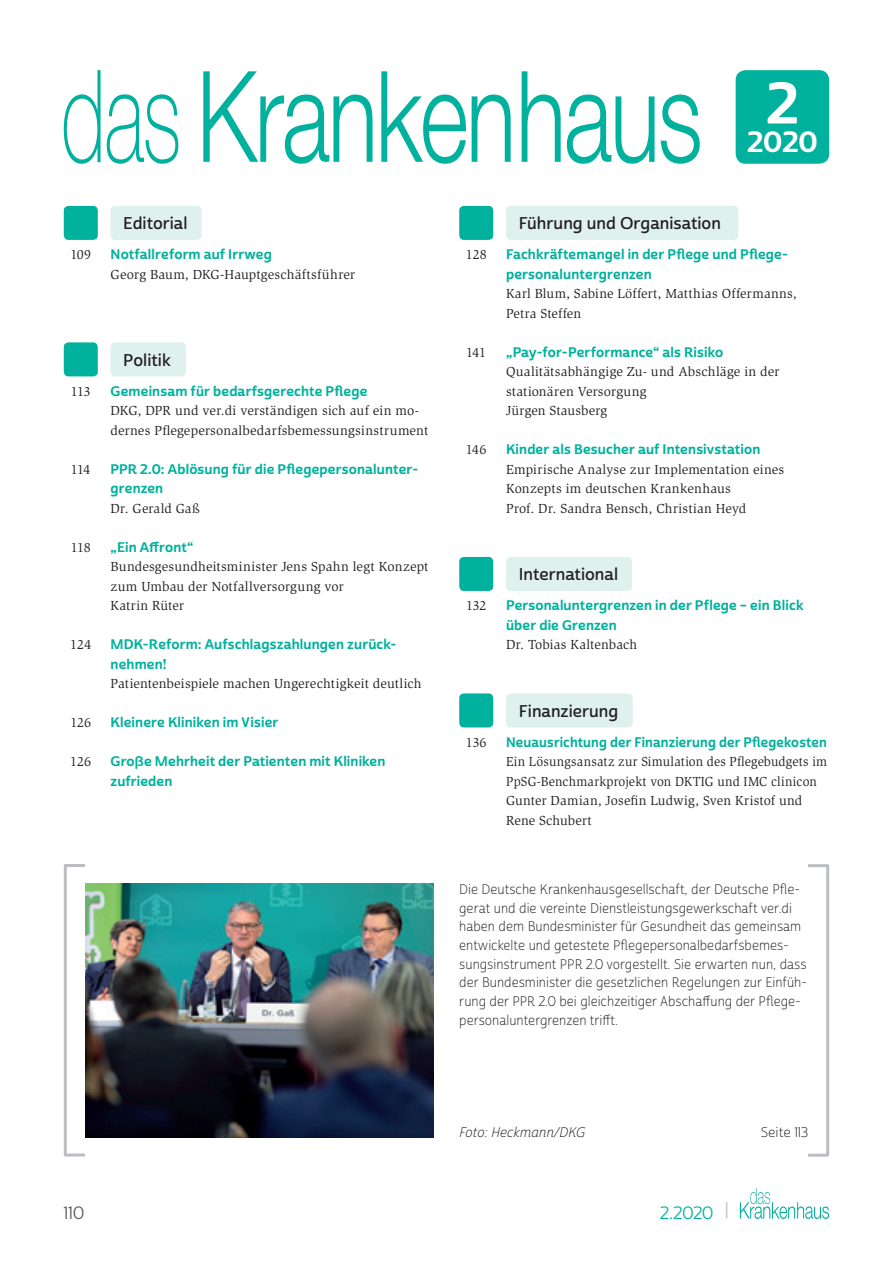
<style>
.page{position:relative;width:893px;height:1263px;background:#fff}
.page>*{position:absolute;margin:0;border:0;box-sizing:border-box;transform-origin:0 0}
.t1{font:56.55px "Cabrito Sans Nor Bol";color:#fff}
.t2{font:28.35px "Cabrito Sans Nor Bol";color:#fff}
.t3{font:17.25px "Cabrito Sans Nor Reg";color:#00b19d}
.t4{font:17.25px "Cabrito Sans Nor Reg";color:#57585a}
.t5{font:16.5px "Cabrito Sans Nor Dem";color:#231f20}
.t6{font:13.5px/19.5px "Slimbach Std";letter-spacing:.015em;color:#231f20}
.t7{font:13.5px/19.5px "Cabrito Sans Nor Bol";letter-spacing:.01em;color:#00b19d}
.t8{font:13.5px/18.8px "Cabrito Sans Nor Lig";color:#231f20;scale:.95 1}
.t9{font:13.5px/19.5px "Slimbach Std";letter-spacing:.015em;color:#231f20;scale:.95 1}
.t10{font:13.5px "Cabrito Sans Nor Lig It";color:#231f20}
.t11{font:13.5px "Cabrito Sans Nor Lig";color:#231f20}
.s1{font-size:18.9px;color:#bcbdc0}
</style>
<div class="page">
<svg style="left:740px;top:1188px;width:89px;height:31px"></svg>
<div style="left:506px;top:206px;width:232px;height:34px;background:#def1ed;border-radius:5px"></div>
<div style="left:459px;top:206px;width:34px;height:34px;background:#00b19d;border-radius:5px"></div>
<div style="left:506px;top:557px;width:126px;height:34px;background:#def1ed;border-radius:5px"></div>
<div style="left:459px;top:557px;width:34px;height:34px;background:#00b19d;border-radius:5px"></div>
<div style="left:506px;top:693px;width:127px;height:34px;background:#def1ed;border-radius:5px"></div>
<div style="left:459px;top:693px;width:34px;height:34px;background:#00b19d;border-radius:5px"></div>
<svg style="left:203px;top:71px;width:169px;height:93px"></svg>
<svg style="left:381px;top:71px;width:85px;height:93px"></svg>
<svg style="left:472px;top:95px;width:39px;height:67px"></svg>
<svg style="left:522px;top:71px;width:39px;height:91px"></svg>
<svg style="left:567px;top:95px;width:87px;height:69px"></svg>
<svg style="left:661px;top:95px;width:39px;height:69px"></svg>
<svg style="left:64px;top:70px;width:37px;height:94px"></svg>
<svg style="left:107px;top:94px;width:71px;height:70px"></svg>
<div style="left:736px;top:70px;width:93px;height:94px;background:#00b19d;border-radius:10px"></div>
<div style="left:111px;top:206px;width:91px;height:34px;background:#def1ed;border-radius:5px"></div>
<div style="left:64px;top:206px;width:34px;height:34px;background:#00b19d;border-radius:5px"></div>
<div style="left:111px;top:342px;width:75px;height:34px;background:#def1ed;border-radius:5px"></div>
<div style="left:64px;top:342px;width:34px;height:34px;background:#00b19d;border-radius:5px"></div>
<div style="left:64px;top:864px;width:23px;height:292px;border:3px solid #bcbdc0"></div>
<div style="left:806px;top:864px;width:23px;height:293px;border:3px solid #bcbdc0"></div>
<img style="left:85px;top:883px;width:349px;height:254px">
<p class="t5" style="left:123px;top:213px;width:66px">Editorial</p>
<p class="t6" style="left:70px;top:245px;width:22px">109</p>
<p class="t7" style="left:111px;top:245px;width:163px">Notfallreform auf Irrweg</p>
<p class="t6" style="left:111px;top:265px;width:246px">Georg Baum, DKG-Hauptgeschäftsführer</p>
<p class="t5" style="left:123px;top:350px;width:49px">Politik</p>
<p class="t6" style="left:71px;top:382px;width:22px">113</p>
<p class="t7" style="left:111px;top:382px;width:258px">Gemeinsam für bedarfsgerechte Pflege</p>
<p class="t6" style="left:111px;top:401px;width:319px">DKG, DPR und ver.di verständigen sich auf ein mo&shy;dernes Pflegepersonalbedarfsbemessungsinstrument</p>
<p class="t6" style="left:71px;top:460px;width:21px">114</p>
<p class="t7" style="left:111px;top:460px;width:309px">PPR 2.0: Ablösung für die Pflegepersonalunter&shy;grenzen</p>
<p class="t6" style="left:111px;top:499px;width:91px">Dr. Gerald Gaß</p>
<p class="t6" style="left:71px;top:538px;width:21px">118</p>
<p class="t7" style="left:111px;top:538px;width:84px">„Ein Affront“</p>
<p class="t6" style="left:111px;top:557px;width:319px">Bundesgesundheitsminister Jens Spahn legt Konzept zum Umbau der Notfallversorgung vor<br>Katrin Rüter</p>
<p class="t6" style="left:70px;top:635px;width:23px">124</p>
<p class="t7" style="left:111px;top:635px;width:286px">MDK-Reform: Aufschlagszahlungen zurück&shy;nehmen!</p>
<p class="t6" style="left:111px;top:674px;width:313px">Patientenbeispiele machen Ungerechtigkeit deutlich</p>
<p class="t6" style="left:70px;top:713px;width:22px">126</p>
<p class="t7" style="left:111px;top:713px;width:169px">Kleinere Kliniken im Visier</p>
<p class="t6" style="left:70px;top:752px;width:22px">126</p>
<p class="t7" style="left:111px;top:752px;width:276px">Große Mehrheit der Patienten mit Kliniken zufrieden</p>
<p class="t5" style="left:519px;top:213px;width:204px">Führung und Organisation</p>
<h1 class="t1" style="left:766px;top:68px;width:34px">2</h1>
<h2 class="t2" style="left:747px;top:124px;width:72px">2020</h2>
<p class="t6" style="left:466px;top:245px;width:22px">128</p>
<p class="t7" style="left:506px;top:245px;width:282px">Fachkräftemangel in der Pflege und Pflege&shy;personaluntergrenzen</p>
<p class="t6" style="left:506px;top:284px;width:292px">Karl Blum, Sabine Löffert, Matthias Offermanns,<br>Petra Steffen</p>
<p class="t6" style="left:466px;top:343px;width:21px">141</p>
<p class="t7" style="left:506px;top:343px;width:219px">„Pay-for-Performance“ als Risiko</p>
<p class="t6" style="left:506px;top:362px;width:275px">Qualitätsabhängige Zu- und Abschläge in der stationären Versorgung<br>Jürgen Stausberg</p>
<p class="t6" style="left:466px;top:440px;width:22px">146</p>
<p class="t7" style="left:506px;top:440px;width:256px">Kinder als Besucher auf Intensivstation</p>
<p class="t6" style="left:506px;top:460px;width:280px">Empirische Analyse zur Implementation eines<br>Konzepts im deutschen Krankenhaus<br>Prof. Dr. Sandra Bensch, Christian Heyd</p>
<p class="t5" style="left:519px;top:564px;width:101px">International</p>
<p class="t6" style="left:466px;top:596px;width:22px">132</p>
<p class="t7" style="left:506px;top:596px;width:299px">Personaluntergrenzen in der Pflege – ein Blick über die Grenzen</p>
<p class="t6" style="left:506px;top:635px;width:133px">Dr. Tobias Kaltenbach</p>
<p class="t5" style="left:519px;top:701px;width:101px">Finanzierung</p>
<p class="t6" style="left:466px;top:733px;width:22px">136</p>
<p class="t7" style="left:506px;top:733px;width:322px">Neuausrichtung der Finanzierung der Pflegekosten</p>
<p class="t9" style="left:506px;top:752px;width:340px">Ein Lösungsansatz zur Simulation des Pflegebudgets im PpSG-Benchmarkprojekt von DKTIG und IMC clinicon Gunter Damian, Josefin Ludwig, Sven Kristof und Rene Schubert</p>
<p class="t8" style="left:459px;top:880px;width:368px">Die Deutsche Krankenhausgesellschaft, der Deutsche Pfle&shy;gerat und die vereinte Dienstleistungsgewerkschaft ver.di haben dem Bundesminister für Gesundheit das gemeinsam entwickelte und getestete Pflegepersonalbedarfsbemes&shy;sungsinstrument PPR 2.0 vorgestellt. Sie erwarten nun, dass der Bundesminister die gesetzlichen Regelungen zur Einfüh&shy;rung der PPR 2.0 bei gleichzeitiger Abschaffung der Pflege&shy;personaluntergrenzen trifft.</p>
<p class="t10" style="left:459px;top:1124px;width:127px">Foto: Heckmann/DKG</p>
<p class="t11" style="left:761px;top:1124px;width:49px">Seite 113</p>
<p class="t4" style="left:64px;top:1202px;width:22px">110</p>
<p class="t3" style="left:660px;top:1202px;width:70px">2.2020 <span class="s1">|</span></p>
</div>
